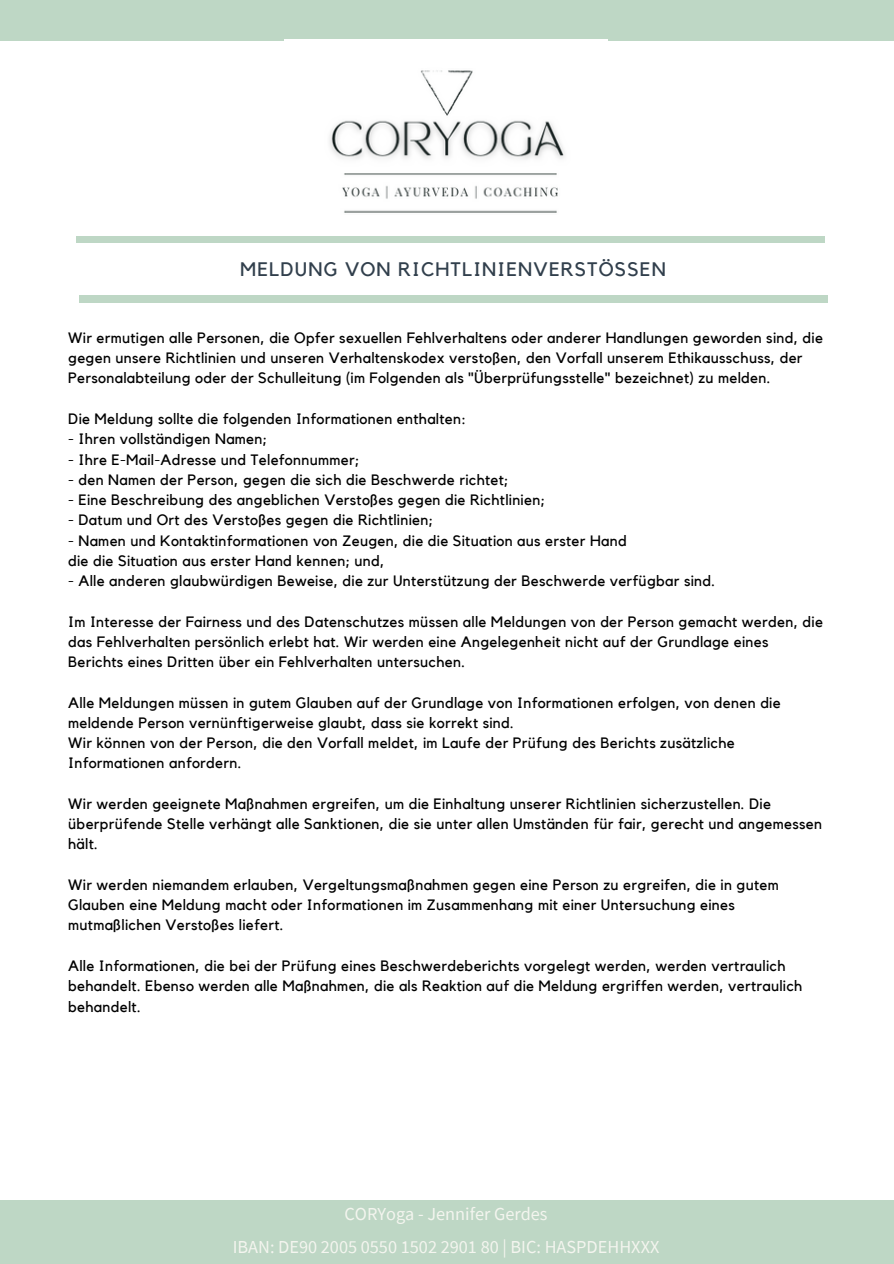
<style>
.page{position:relative;width:894px;height:1264px;background:#fff}
.page>*{position:absolute;margin:0;border:0;box-sizing:border-box;transform-origin:0 0}
.t1{font:19.5px "Kollektif";letter-spacing:.06em;color:#313f4c}
.t2{font:18.3px/32.7px "Source Sans Pro";color:#f4f5ef;text-align:center}
.t3{font:15px/20.2px "Kollektif";letter-spacing:.02em;color:#000}
</style>
<div class="page">
<div style="left:0;top:0;width:893px;height:40px;background:#bed7c5"></div>
<div style="left:76px;top:236px;width:748px;height:7px;background:#bed7c5"></div>
<div style="left:79px;top:296px;width:748px;height:6px;background:#bed7c5"></div>
<div style="left:0;top:1200px;width:893px;height:63px;background:#bed7c5"></div>
<img style="left:329px;top:70px;width:236px;height:143px">
<p class="t1" style="left:240px;top:260px;width:427px">MELDUNG VON RICHTLINIENVERSTÖSSEN</p>
<p class="t3" style="left:68px;top:328px;width:756px">Wir ermutigen alle Personen, die Opfer sexuellen Fehlverhaltens oder anderer Handlungen geworden sind, die gegen unsere Richtlinien und unseren Verhaltenskodex verstoßen, den Vorfall unserem Ethikausschuss, der<br>Personalabteilung oder der Schulleitung (im Folgenden als "Überprüfungsstelle" bezeichnet) zu melden.</p>
<h1 class="t3" style="left:68px;top:409px;width:399px">Die Meldung sollte die folgenden Informationen enthalten:</h1>
<p class="t3" style="left:68px;top:429px;width:200px">- Ihren vollständigen Namen;</p>
<p class="t3" style="left:68px;top:450px;width:292px">- Ihre E-Mail-Adresse und Telefonnummer;</p>
<p class="t3" style="left:68px;top:470px;width:441px">- den Namen der Person, gegen die sich die Beschwerde richtet;</p>
<p class="t3" style="left:68px;top:490px;width:478px">- Eine Beschreibung des angeblichen Verstoßes gegen die Richtlinien;</p>
<p class="t3" style="left:68px;top:510px;width:366px">- Datum und Ort des Verstoßes gegen die Richtlinien;</p>
<p class="t3" style="left:68px;top:531px;width:560px">- Namen und Kontaktinformationen von Zeugen, die die Situation aus erster Hand</p>
<p class="t3" style="left:68px;top:551px;width:317px">die die Situation aus erster Hand kennen; und,</p>
<p class="t3" style="left:68px;top:571px;width:648px">- Alle anderen glaubwürdigen Beweise, die zur Unterstützung der Beschwerde verfügbar sind.</p>
<p class="t3" style="left:68px;top:612px;width:756px">Im Interesse der Fairness und des Datenschutzes müssen alle Meldungen von der Person gemacht werden, die das Fehlverhalten persönlich erlebt hat. Wir werden eine Angelegenheit nicht auf der Grundlage eines<br>Berichts eines Dritten über ein Fehlverhalten untersuchen.</p>
<p class="t3" style="left:68px;top:693px;width:713px">Alle Meldungen müssen in gutem Glauben auf der Grundlage von Informationen erfolgen, von denen die meldende Person vernünftigerweise glaubt, dass sie korrekt sind.</p>
<p class="t3" style="left:68px;top:733px;width:668px">Wir können von der Person, die den Vorfall meldet, im Laufe der Prüfung des Berichts zusätzliche<br>Informationen anfordern.</p>
<p class="t3" style="left:68px;top:794px;width:755px">Wir werden geeignete Maßnahmen ergreifen, um die Einhaltung unserer Richtlinien sicherzustellen. Die überprüfende Stelle verhängt alle Sanktionen, die sie unter allen Umständen für fair, gerecht und angemessen hält.</p>
<p class="t3" style="left:68px;top:875px;width:711px">Wir werden niemandem erlauben, Vergeltungsmaßnahmen gegen eine Person zu ergreifen, die in gutem<br>Glauben eine Meldung macht oder Informationen im Zusammenhang mit einer Untersuchung eines mutmaßlichen Verstoßes liefert.</p>
<p class="t3" style="left:68px;top:956px;width:735px">Alle Informationen, die bei der Prüfung eines Beschwerdeberichts vorgelegt werden, werden vertraulich behandelt. Ebenso werden alle Maßnahmen, die als Reaktion auf die Meldung ergriffen werden, vertraulich behandelt.</p>
<p class="t2" style="left:233px;top:1196px;width:428px">CORYoga - Jennifer Gerdes<br>IBAN: DE90 2005 0550 1502 2901 80 | BIC: HASPDEHHXXX</p>
</div>
